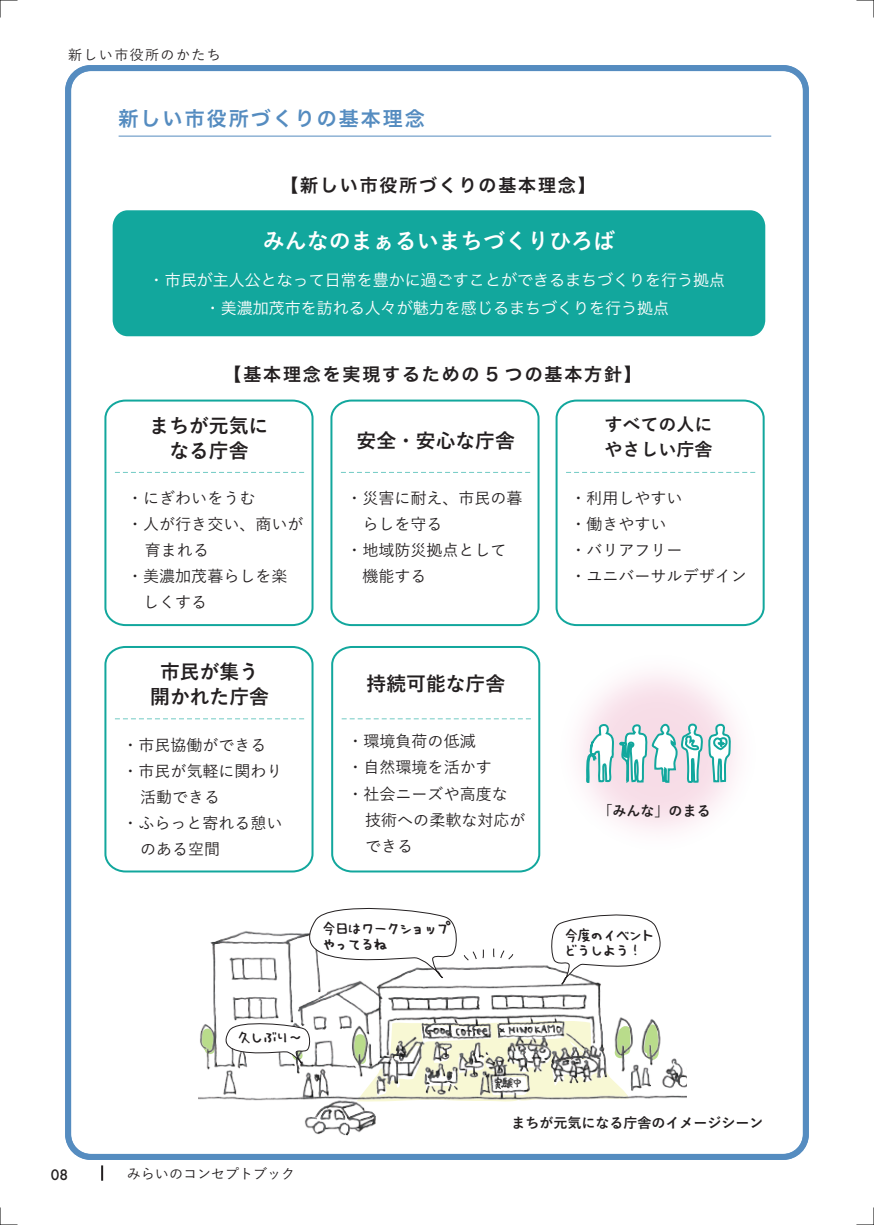
<style>
.page{position:relative;width:874px;height:1225px;background:#fff}
.page>*{position:absolute;margin:0;border:0;box-sizing:border-box;transform-origin:0 0}
.t1{font:700 22px "Yu Go";color:#fff}
.t2{font:20px "Hira Kaku Pro N W6";letter-spacing:.1em;color:#558cc0}
.t3{font:700 19.8px/24.8px "Yu Go";color:#231f20;text-align:center}
.t4{font:18px "Hira Kaku Pro N W6";letter-spacing:.1em;color:#231f20}
.t5{font:700 18px/24.8px "Yu Go";color:#231f20}
.t6{font:500 16px/26px "Yu Go";color:#231f20}
.t7{font:16px/28px "Hira Kaku Pro W3";color:#fff;text-align:center}
.t8{font:16px/15.8px "The Little Bird FONT";letter-spacing:-.2em;color:#231f20}
.t9{font:700 14px "Yu Go";color:#231f20}
.t10{font:500 14px "Yu Go";color:#231f20}
.t11{font:500 14px "Yu Go";letter-spacing:.1em;color:#231f20}
.t12{font:500 14px "Futura";color:#231f20}
</style>
<div class="page">
<svg style="left:101px;top:1165px;width:2px;height:15px"></svg>
<svg style="left:0;top:1207px;width:18px;height:18px"></svg>
<svg style="left:0;top:0;width:18px;height:18px"></svg>
<svg style="left:856px;top:0;width:17px;height:1px"></svg>
<svg style="left:856px;top:1224px;width:17px;height:1px"></svg>
<div style="left:65px;top:65px;width:743px;height:1095px;border:6px solid #558cc0;border-radius:23px"></div>
<svg style="left:555px;top:399px;width:210px;height:208px"></svg>
<svg style="left:565px;top:472px;width:189px;height:1px"></svg>
<svg style="left:331px;top:646px;width:181px;height:227px"></svg>
<svg style="left:341px;top:718px;width:171px;height:1px"></svg>
<svg style="left:104px;top:646px;width:210px;height:227px"></svg>
<svg style="left:114px;top:718px;width:189px;height:1px"></svg>
<svg style="left:330px;top:399px;width:210px;height:228px"></svg>
<svg style="left:340px;top:472px;width:189px;height:1px"></svg>
<svg style="left:104px;top:399px;width:210px;height:228px"></svg>
<svg style="left:114px;top:472px;width:189px;height:1px"></svg>
<hr style="left:118px;top:136px;width:652px;height:1px;background:#558cc0">
<img style="left:512px;top:607px;width:290px;height:290px">
<svg style="left:585px;top:704px;width:147px;height:149px"></svg>
<img style="left:199px;top:931px;width:487px;height:205px">
<svg style="left:547px;top:914px;width:134px;height:71px"></svg>
<svg style="left:201px;top:1017px;width:112px;height:47px"></svg>
<svg style="left:281px;top:908px;width:203px;height:71px"></svg>
<svg style="left:492px;top:947px;width:21px;height:13px"></svg>
<div style="left:113px;top:210px;width:651px;height:126px;background:#12a79d;border-radius:16px"></div>
<p class="t11" style="left:68px;top:41px;width:154px">新しい市役所のかたち</p>
<p class="t2" style="left:118px;top:101px;width:308px">新しい市役所づくりの基本理念</p>
<p class="t4" style="left:280px;top:169px;width:317px">【新しい市役所づくりの基本理念】</p>
<h1 class="t1" style="left:263px;top:228px;width:353px">みんなのまぁるいまちづくりひろば</h1>
<p class="t7" style="left:149px;top:265px;width:577px">・市民が主人公となって日常を豊かに過ごすことができるまちづくりを行う拠点・美濃加茂市を訪れる人々が魅力を感じるまちづくりを行う拠点</p>
<p class="t4" style="left:223px;top:358px;width:419px">【基本理念を実現するための 5 つの基本方針】</p>
<p class="t3" style="left:149px;top:414px;width:120px">まちが元気になる庁舎</p>
<p class="t6" style="left:127px;top:483px;width:129px">・にぎわいをうむ</p>
<p class="t6" style="left:127px;top:509px;width:178px">・人が行き交い、商いが</p>
<p class="t6" style="left:145px;top:535px;width:65px">育まれる</p>
<p class="t6" style="left:127px;top:561px;width:162px">・美濃加茂暮らしを楽</p>
<p class="t6" style="left:143px;top:587px;width:65px">しくする</p>
<p class="t3" style="left:150px;top:660px;width:120px">市民が集う開かれた庁舎</p>
<p class="t6" style="left:122px;top:730px;width:145px">・市民協働ができる</p>
<p class="t6" style="left:122px;top:756px;width:161px">・市民が気軽に関わり</p>
<p class="t6" style="left:140px;top:782px;width:81px">活動できる</p>
<p class="t6" style="left:122px;top:808px;width:161px">・ふらっと寄れる憩い</p>
<p class="t6" style="left:140px;top:834px;width:81px">のある空間</p>
<p class="t3" style="left:356px;top:428px;width:160px">安全・安心な庁舎</p>
<p class="t6" style="left:346px;top:483px;width:177px">・災害に耐え、市民の暮</p>
<p class="t6" style="left:362px;top:509px;width:81px">らしを守る</p>
<p class="t6" style="left:346px;top:535px;width:161px">・地域防災拠点として</p>
<p class="t6" style="left:362px;top:561px;width:65px">機能する</p>
<p class="t3" style="left:366px;top:672px;width:140px">持続可能な庁舎</p>
<p class="t6" style="left:347px;top:726px;width:129px">・環境負荷の低減</p>
<p class="t6" style="left:347px;top:752px;width:145px">・自然環境を活かす</p>
<p class="t6" style="left:347px;top:778px;width:161px">・社会ニーズや高度な</p>
<p class="t6" style="left:365px;top:804px;width:161px">技術への柔軟な対応が</p>
<p class="t6" style="left:365px;top:830px;width:49px">できる</p>
<p class="t5" style="left:604px;top:412px;width:109px">すべての人にやさしい庁舎</p>
<p class="t6" style="left:570px;top:483px;width:177px">・利用しやすい<br>・働きやすい<br>・バリアフリー<br>・ユニバーサルデザイン</p>
<p class="t9" style="left:598px;top:802px;width:113px">「みんな」のまる</p>
<p class="t8" style="left:321px;top:920px;width:133px">今日はワークショップやってるね</p>
<p class="t8" style="left:563px;top:927px;width:94px">今度のイベントどうしよう！</p>
<p class="t8" style="left:236px;top:1029px;width:69px">久しぶり～</p>
<p class="t12" style="left:51px;top:1165px;width:19px">08</p>
<p class="t10" style="left:127px;top:1161px;width:169px">みらいのコンセプトブック</p>
<p class="t9" style="left:511px;top:1114px;width:253px">まちが元気になる庁舎のイメージシーン</p>
</div>
